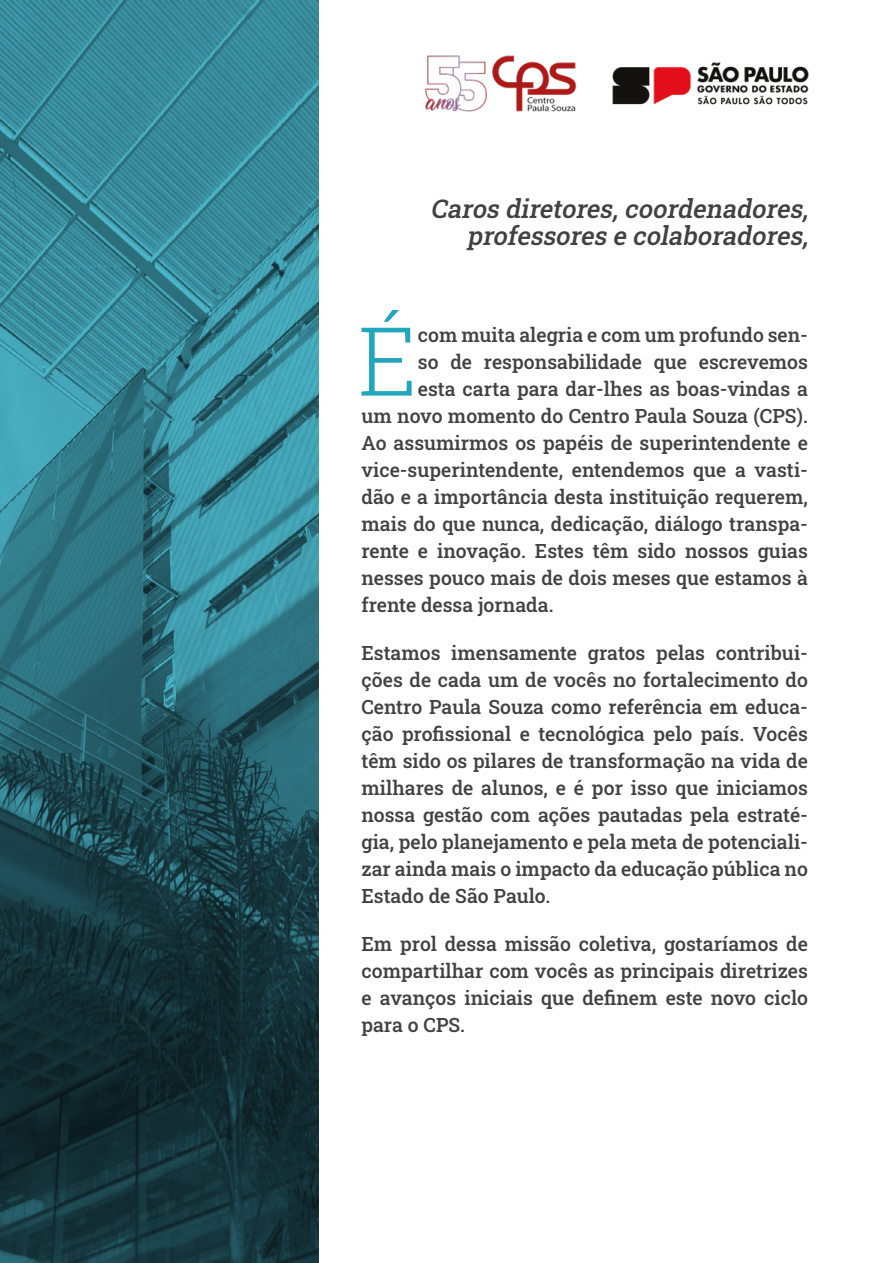
<style>
.page{position:relative;width:893px;height:1263px;background:#fff}
.page>*{position:absolute;margin:0;border:0;box-sizing:border-box;transform-origin:0 0}
.t1{font:300 95.4px "Roboto Slab";color:#21a6bd}
.t2{font:italic 500 25.5px/27px "Roboto Slab";color:#414042;text-align:right}
.t3{font:500 19.5px/27px "Roboto Slab";color:#414042;text-align:justify}
</style>
<div class="page">
<svg style="left:0;top:0;width:319px;height:1263px;background:#296571"></svg>
<img style="left:425px;top:55px;width:384px;height:57px">
<h2 class="t2" style="left:430px;top:195px;width:385px">Caros diretores,coordenadores, professores e colaboradores,</h2>
<h1 class="t1" style="left:358px;top:296px;width:61px">É</h1>
<p class="t3" style="left:418px;top:321px;width:392px">com muita alegria e com um profundo sen-</p>
<p class="t3" style="left:418px;top:348px;width:392px">so de responsabilidade que escrevemos</p>
<p class="t3" style="left:418px;top:375px;width:392px">esta carta para dar-lhes as boas-vindas a</p>
<p class="t3" style="left:361px;top:402px;width:448px">um novo momento do Centro Paula Souza (CPS).</p>
<p class="t3" style="left:361px;top:429px;width:448px">Ao assumirmos os papéis de superintendente e</p>
<p class="t3" style="left:361px;top:456px;width:448px">vice-superintendente, entendemos que a vasti-</p>
<p class="t3" style="left:361px;top:483px;width:448px">dão e a importância desta instituição requerem,</p>
<p class="t3" style="left:361px;top:510px;width:448px">mais do que nunca, dedicação, diálogo transpa-</p>
<p class="t3" style="left:361px;top:537px;width:448px">rente e inovação. Estes têm sido nossos guias</p>
<p class="t3" style="left:361px;top:564px;width:448px">nesses pouco mais de dois meses que estamos à</p>
<p class="t3" style="left:361px;top:591px;width:194px">frente dessa jornada.</p>
<p class="t3" style="left:361px;top:639px;width:448px">Estamos imensamente gratos pelas contribui&shy;ções de cada um de vocês no fortalecimento do Centro Paula Souza como referência em educa&shy;ção profissional e tecnológica pelo país. Vocês têm sido os pilares de transformação na vida de milhares de alunos, e é por isso que iniciamos nossa gestão com ações pautadas pela estraté&shy;gia, pelo planejamento e pela meta de potenciali&shy;zar ainda mais o impacto da educação pública no Estado de São Paulo.</p>
<p class="t3" style="left:361px;top:930px;width:448px">Em prol dessa missão coletiva, gostaríamos de compartilhar com vocês as principais diretrizes e avanços iniciais que definem este novo ciclo para o CPS.</p>
</div>
